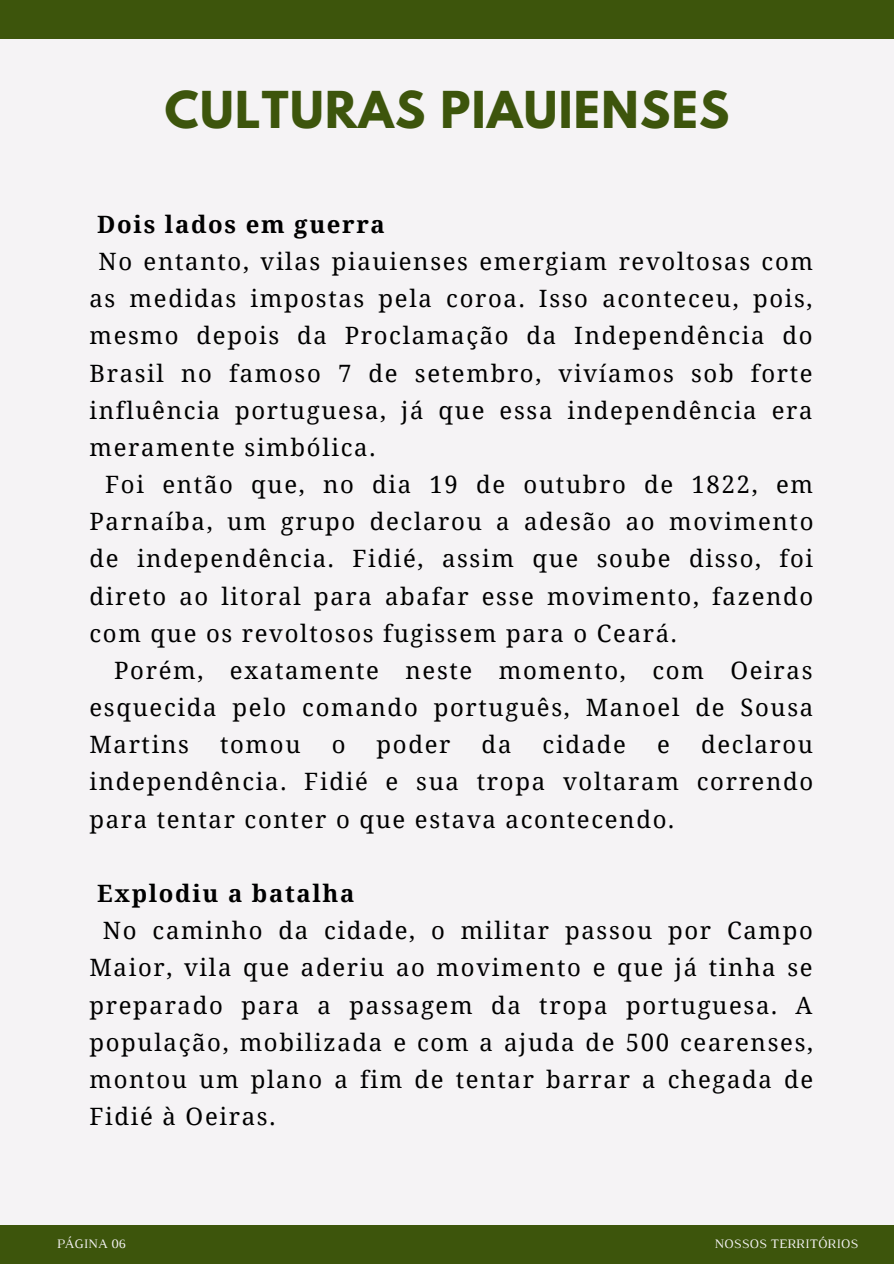
<style>
.page{position:relative;width:894px;height:1264px;background:#fff}
.page>*{position:absolute;margin:0;border:0;box-sizing:border-box;transform-origin:0 0}
.t1{font:700 45px "League Spartan";letter-spacing:.03em;color:#3d550c}
.t2{font:23.85px/37.2px "Noto Serif";letter-spacing:.07em;color:#000;text-align:justify}
.t3{font:700 23.85px "Noto Serif";letter-spacing:.07em;color:#000}
.t4{font:13.2px "Luthier";color:#f5f3f5}
</style>
<div class="page">
<div style="left:0;top:0;width:893px;height:1263px;background:#f5f3f5"></div>
<div style="left:0;top:1224px;width:893px;height:39px;background:#3d550c"></div>
<div style="left:0;top:0;width:893px;height:39px;background:#3d550c"></div>
<p class="t1" style="left:165px;top:87px;width:565px">CULTURAS PIAUIENSES</p>
<p class="t3" style="left:97px;top:207px;width:289px">Dois lados em guerra</p>
<p class="t2" style="left:89px;top:242px;width:725px;text-indent:9px">No entanto, vilas piauienses emergiam revoltosas com as medidas impostas pela coroa. Isso aconteceu, pois, mesmo depois da Proclamação da Independência do Brasil no famoso 7 de setembro, vivíamos sob forte influência portuguesa, já que essa independência era meramente simbólica.</p>
<p class="t2" style="left:89px;top:465px;width:725px;text-indent:16px">Foi então que, no dia 19 de outubro de 1822, em Parnaíba, um grupo declarou a adesão ao movimento de independência. Fidié, assim que soube disso, foi direto ao litoral para abafar esse movimento, fazendo com que os revoltosos fugissem para o Ceará.</p>
<p class="t2" style="left:89px;top:651px;width:725px;text-indent:25px">Porém, exatamente neste momento, com Oeiras esquecida pelo comando português, Manoel de Sousa Martins</p>
<p class="t2" style="left:89px;top:725px;width:725px;text-indent:611px">declarou independência. Fidié e sua tropa voltaram correndo para tentar conter o que estava acontecendo.</p>
<p class="t2" style="left:220px;top:725px;width:82px">tomou</p>
<p class="t2" style="left:331px;top:725px;width:15px">o</p>
<p class="t2" style="left:376px;top:725px;width:75px">poder</p>
<p class="t2" style="left:481px;top:725px;width:31px">da</p>
<p class="t2" style="left:542px;top:725px;width:85px">cidade</p>
<p class="t2" style="left:657px;top:725px;width:14px">e</p>
<p class="t3" style="left:97px;top:876px;width:258px">Explodiu a batalha</p>
<p class="t2" style="left:89px;top:911px;width:725px;text-indent:13px">No caminho da cidade, o militar passou por Campo Maior, vila que aderiu ao movimento e que já tinha se preparado para a passagem da tropa portuguesa. A população, mobilizada e com a ajuda de 500 cearenses, montou um plano a fim de tentar barrar a chegada de Fidié à Oeiras.</p>
<p class="t4" style="left:57px;top:1239px;width:71px">PÁGINA 06</p>
<p class="t4" style="left:714px;top:1238px;width:145px">NOSSOS TERRITÓRIOS</p>
</div>
